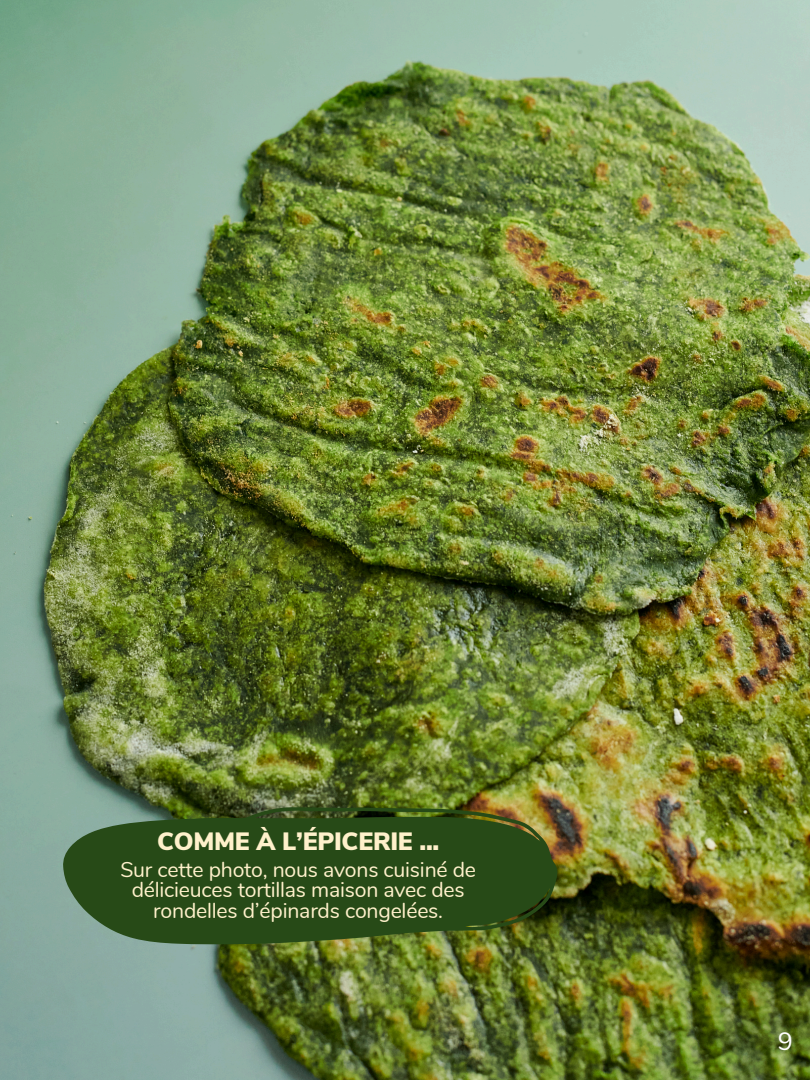
<style>
.page{position:relative;width:810px;height:1080px;background:#fff}
.page>*{position:absolute;margin:0;border:0;box-sizing:border-box;transform-origin:0 0}
.t1{font:900 25px "Nunito Sans";letter-spacing:-.01em;color:#fff1cb}
.t2{font:25px "Nunito";color:#fff}
.t3{font:21.25px/20.6px "Nunito";letter-spacing:-.01em;color:#fff1cb;text-align:center}
</style>
<div class="page">
<img style="left:0;top:0;width:810px;height:1080px">
<svg style="left:63px;top:807px;width:495px;height:137px;background:#335320"></svg>
<p class="t1" style="left:157px;top:825px;width:284px">COMME À L’ÉPICERIE ...</p>
<h1 class="t3" style="left:120px;top:860px;width:357px">Sur cette photo, nous avons cuisiné de délicieuces tortillas maison avec des rondelles d’épinards congelées.</h1>
<p class="t2" style="left:778px;top:1025px;width:16px">9</p>
</div>
